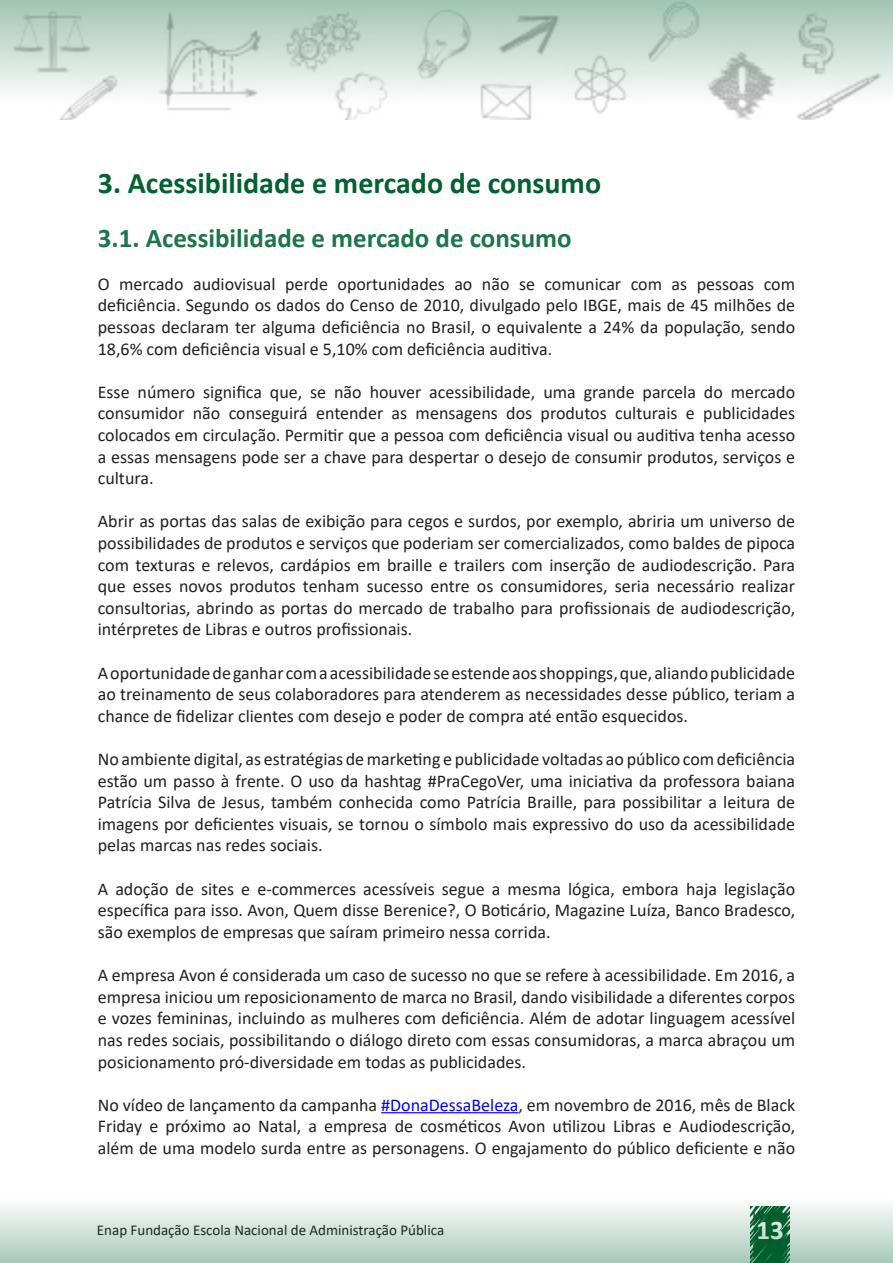
<style>
.page{position:relative;width:893px;height:1263px;background:#fff}
.page>*{position:absolute;margin:0;border:0;box-sizing:border-box;transform-origin:0 0}
.Titulo{font:700 30px "Calibri";color:#006131}
.Sub-titulo{font:700 27px "Calibri";color:#1d7549}
.t1{font:700 27px "Calibri";color:#fff}
.texto{font:18px/21.6px "Calibri";color:#231f20;text-align:justify}
.t2{font:15px "Calibri";color:#231f20}
.s1{color:#00f}
</style>
<div class="page">
<svg style="left:0;top:0;width:893px;height:120px"></svg>
<svg style="left:0;top:1205px;width:893px;height:58px;background:#c6dbd0"></svg>
<hr style="left:381px;top:1112px;width:138px;height:1px;background:#00f">
<p class="Titulo" style="left:98px;top:161px;width:505px">3. Acessibilidade e mercado de consumo</p>
<p class="Sub-titulo" style="left:98px;top:219px;width:475px">3.1. Acessibilidade e mercado de consumo</p>
<p class="texto" style="left:98px;top:273px;width:699px">O mercado audiovisual perde oportunidades ao não se comunicar com as pessoas com deficiência. Segundo os dados do Censo de 2010, divulgado pelo IBGE, mais de 45 milhões de pessoas declaram ter alguma deficiência no Brasil, o equivalente a 24% da população, sendo 18,6% com deficiência visual e 5,10% com deficiência auditiva.</p>
<p class="texto" style="left:98px;top:381px;width:699px">Esse número significa que, se não houver acessibilidade, uma grande parcela do mercado consumidor não conseguirá entender as mensagens dos produtos culturais e publicidades colocados em circulação. Permitir que a pessoa com deficiência visual ou auditiva tenha acesso a essas mensagens pode ser a chave para despertar o desejo de consumir produtos, serviços e cultura.</p>
<p class="texto" style="left:98px;top:510px;width:699px">Abrir as portas das salas de exibição para cegos e surdos, por exemplo, abriria um universo de possibilidades de produtos e serviços que poderiam ser comercializados, como baldes de pipoca com texturas e relevos, cardápios em braille e trailers com inserção de audiodescrição. Para que esses novos produtos tenham sucesso entre os consumidores, seria necessário realizar consultorias, abrindo as portas do mercado de trabalho para profissionais de audiodescrição, intérpretes de Libras e outros profissionais.</p>
<p class="texto" style="left:98px;top:661px;width:699px">A oportunidade de ganhar com a acessibilidade se estende aos shoppings, que, aliando publicidade ao treinamento de seus colaboradores para atenderem as necessidades desse público, teriam a chance de fidelizar clientes com desejo e poder de compra até então esquecidos.</p>
<p class="texto" style="left:98px;top:748px;width:699px">No ambiente digital, as estratégias de marketing e publicidade voltadas ao público com deficiência estão um passo à frente. O uso da hashtag #PraCegoVer, uma iniciativa da professora baiana Patrícia Silva de Jesus, também conhecida como Patrícia Braille, para possibilitar a leitura de imagens por deficientes visuais, se tornou o símbolo mais expressivo do uso da acessibilidade pelas marcas nas redes sociais.</p>
<p class="texto" style="left:98px;top:877px;width:699px">A adoção de sites e e-commerces acessíveis segue a mesma lógica, embora haja legislação específica para isso. Avon, Quem disse Berenice?, O Boticário, Magazine Luíza, Banco Bradesco, são exemplos de empresas que saíram primeiro nessa corrida.</p>
<p class="texto" style="left:98px;top:964px;width:699px">A empresa Avon é considerada um caso de sucesso no que se refere à acessibilidade. Em 2016, a empresa iniciou um reposicionamento de marca no Brasil, dando visibilidade a diferentes corpos e vozes femininas, incluindo as mulheres com deficiência. Além de adotar linguagem acessível nas redes sociais, possibilitando o diálogo direto com essas consumidoras, a marca abraçou um posicionamento pró-diversidade em todas as publicidades.</p>
<p class="texto" style="left:98px;top:1093px;width:699px">No vídeo de lançamento da campanha <span class="s1">#DonaDessaBeleza</span>, em novembro de 2016, mês de Black Friday e próximo ao Natal, a empresa de cosméticos Avon utilizou Libras e Audiodescrição, além de uma modelo surda entre as personagens. O engajamento do público deficiente e não</p>
<p class="t2" style="left:97px;top:1220px;width:349px">Enap Fundação Escola Nacional de Administração Pública</p>
<h2 class="t1" style="left:757px;top:1210px;width:29px">13</h2>
</div>
